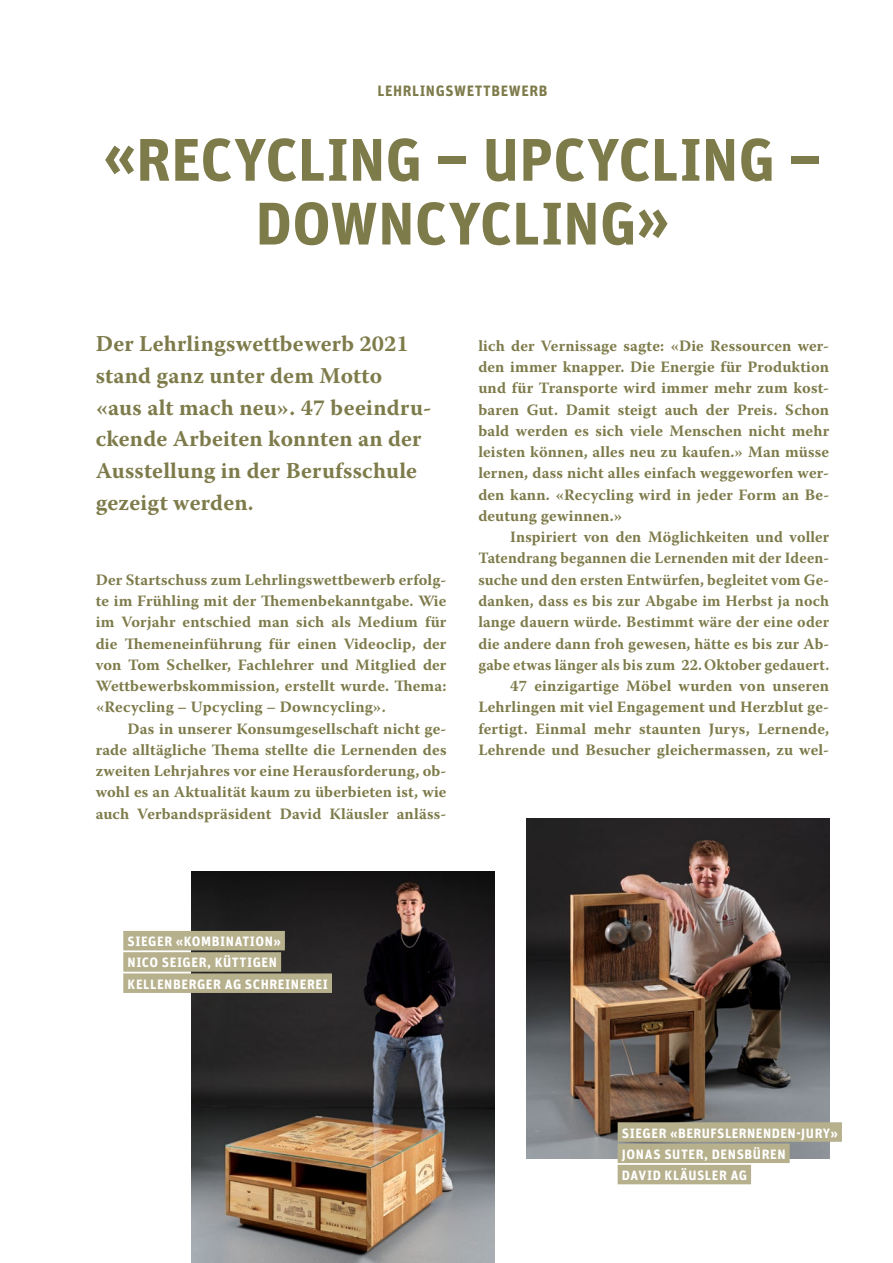
<style>
.page{position:relative;width:893px;height:1263px;background:#fff}
.page>*{position:absolute;margin:0;border:0;box-sizing:border-box;transform-origin:0 0}
.t1{font:700 60px/63.8px "Unit OT";color:#7e7b4b;text-align:center}
.t2{font:700 22.5px/32px "Warnock Pro";letter-spacing:.01em;color:#7e7b4b}
.t3{font:700 15.75px/21.3px "Warnock Pro";letter-spacing:.01em;color:#7e7b4b;text-align:justify}
.t4{font:700 15px "Unit OT";letter-spacing:.04em;color:#7e7b4b}
.t5{font:700 13.5px/21.3px "Unit OT";letter-spacing:.04em;color:#fff}
</style>
<div class="page">
<img style="left:191px;top:872px;width:303px;height:391px">
<img style="left:526px;top:819px;width:303px;height:340px">
<div style="left:618px;top:1122px;width:224px;height:20px;background:#b6b08d"></div>
<div style="left:618px;top:1143px;width:172px;height:20px;background:#b6b08d"></div>
<div style="left:618px;top:1165px;width:133px;height:19px;background:#b6b08d"></div>
<div style="left:123px;top:931px;width:162px;height:19px;background:#b6b08d"></div>
<div style="left:123px;top:952px;width:158px;height:20px;background:#b6b08d"></div>
<div style="left:123px;top:973px;width:209px;height:20px;background:#b6b08d"></div>
<p class="t4" style="left:377px;top:81px;width:171px">LEHRLINGSWETTBEWERB</p>
<h1 class="t1" style="left:103px;top:127px;width:720px">«RECYCLING – UPCYCLING –<br>DOWNCYCLING»</h1>
<h2 class="t2" style="left:96px;top:327px;width:337px">Der Lehrlingswettbewerb 2021 stand ganz unter dem Motto «aus alt mach neu». 47 beeindru&shy;ckende Arbeiten konnten an der<br>Ausstellung in der Berufsschule gezeigt werden.</h2>
<p class="t3" style="left:96px;top:569px;width:352px">Der Startschuss zum Lehrlingswettbewerb erfolg&shy;te im Frühling mit der Themenbekanntgabe. Wie im Vorjahr entschied man sich als Medium für die Themeneinführung für einen Videoclip, der von Tom Schelker, Fachlehrer und Mitglied der Wettbewerbskommission, erstellt wurde. Thema: «Recycling – Upcycling – Downcycling».</p>
<p class="t3" style="left:96px;top:717px;width:352px;text-indent:32px">Das in unserer Konsumgesellschaft nicht ge&shy;rade alltägliche Thema stellte die Lernenden des zweiten Lehrjahres vor eine Herausforderung, ob&shy;wohl es an Aktualität kaum zu überbieten ist, wie auch Verbandspräsident David Kläusler anläss-</p>
<p class="t3" style="left:478px;top:335px;width:352px">lich der Vernissage sagte: «Die Ressourcen wer&shy;den immer knapper. Die Energie für Produktion und für Transporte wird immer mehr zum kost&shy;baren Gut. Damit steigt auch der Preis. Schon bald werden es sich viele Menschen nicht mehr leisten können, alles neu zu kaufen.» Man müsse lernen, dass nicht alles einfach weggeworfen wer&shy;den kann. «Recycling wird in jeder Form an Be&shy;deutung gewinnen.»</p>
<p class="t3" style="left:478px;top:526px;width:352px;text-align:right">Inspiriert von den Möglichkeiten und voller Tatendrang begannen die Lernenden mit der Ideen&shy;suche und den ersten Entwürfen, begleitet vom Ge&shy;danken, dass es bis zur Abgabe im Herbst ja noch lange dauern würde. Bestimmt wäre der eine oder die andere dann froh gewesen, hätte es bis zur Ab&shy;gabe etwas länger als bis zum 22. Oktober gedauert.<br>47 einzigartige Möbel wurden von unseren Lehrlingen mit viel Engagement und Herzblut ge&shy;fertigt. Einmal mehr staunten Jurys, Lernende, Lehrende und Besucher gleichermassen, zu wel-</p>
<p class="t5" style="left:128px;top:930px;width:202px">SIEGER «KOMBINATION»<br>NICO SEIGER, KÜTTIGEN<br>KELLENBERGER AG SCHREINEREI</p>
<p class="t5" style="left:622px;top:1122px;width:218px">SIEGER «BERUFSLERNENDEN-JURY»<br>JONAS SUTER, DENSBÜREN<br>DAVID KLÄUSLER AG</p>
</div>
